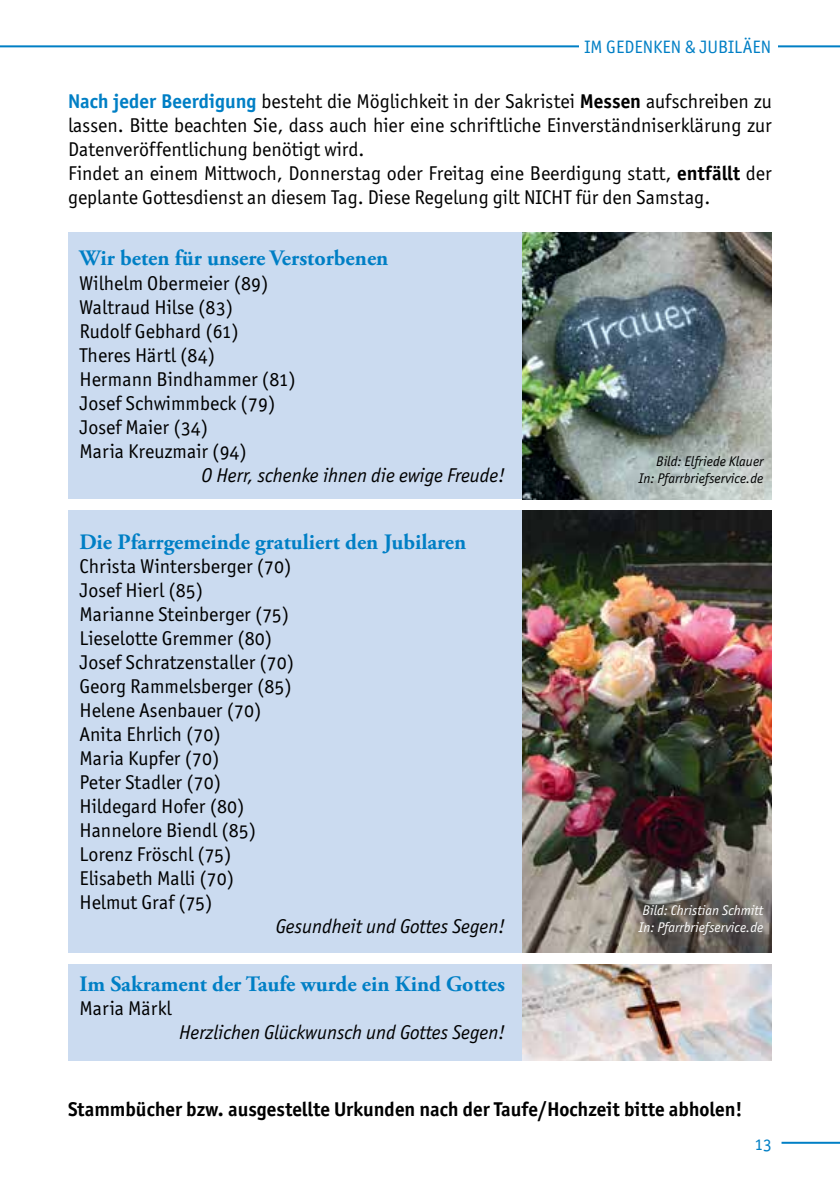
<style>
.page{position:relative;width:840px;height:1191px;background:#fff}
.page>*{position:absolute;margin:0;border:0;box-sizing:border-box;transform-origin:0 0}
.t1{font:700 22px "Adobe Garamond Pro";color:#007fc5}
.t2{font:20px/24px "Officina San ITC Book OS";color:#000}
.t3{font:20px "Officina San ITC Book Ital OS";color:#000}
.t4{font:700 20px "Officina San ITC";color:#000}
.t5{font:18px "Officina San ITC Book OS";color:#007fc5}
.t6{font:14px/16.8px "Officina San ITC Book Ital OS";color:#fff}
.t7{font:14px/16.8px "Officina San ITC Book Ital OS";color:#000;text-align:right}
.s1{font-family:"Officina San ITC";font-weight:700;color:#007fc5}
.s2{font-family:"Officina San ITC";font-weight:700}
</style>
<div class="page">
<hr style="left:781px;top:1141px;width:58px;height:2px;background:#007fc5">
<hr style="left:0;top:45px;width:839px;height:2px;background:#007fc5">
<div style="left:68px;top:510px;width:703px;height:442px;background:#cbdbf0"></div>
<img style="left:522px;top:510px;width:249px;height:442px">
<div style="left:68px;top:232px;width:703px;height:267px;background:#cbdbf0"></div>
<img style="left:522px;top:232px;width:249px;height:267px">
<div style="left:578px;top:40px;width:199px;height:25px;background:#fff"></div>
<div style="left:68px;top:964px;width:703px;height:96px;background:#cbdbf0"></div>
<img style="left:522px;top:964px;width:249px;height:96px">
<p class="t5" style="left:584px;top:36px;width:185px">Im Gedenken &amp; Ju biläen</p>
<p class="t2" style="left:68px;top:89px;width:705px"><span class="s1">Nach jeder Beerdigung</span> besteht die Möglichkeit in der Sakristei <span class="s2">Messen</span> aufschreiben zu lassen. Bitte beachten Sie, dass auch hier eine schriftliche Einverständniserklärung zur Datenveröffentlichung benötigt wird.<br>Findet an einem Mittwoch, Donnerstag oder Freitag eine Beerdigung statt, <span class="s2">entfällt</span> der geplante Gottesdienst an diesem Tag. Diese Regelung gilt NICHT für den Samstag.</p>
<p class="t1" style="left:79px;top:246px;width:310px">Wir beten für unsere Verstorbenen</p>
<p class="t2" style="left:79px;top:271px;width:218px">Wilhelm Obermeier (89)<br>Waltraud Hilse (83)<br>Rudolf Gebhard (61)<br>Theres Härtl (84)<br>Hermann Bindhammer (81)<br>Josef Schwimmbeck (79)<br>Josef Maier (34)<br>Maria Kreuzmair (94)</p>
<p class="t3" style="left:201px;top:463px;width:305px">O Herr, schenke ihnen die ewige Freude!</p>
<p class="t7" style="left:638px;top:453px;width:126px">Bild: Elfriede Klauer<br>In: Pfarrbriefservice.de</p>
<p class="t1" style="left:79px;top:529px;width:388px">Die Pfarrgemeinde gratuliert den Jubilaren</p>
<p class="t2" style="left:79px;top:554px;width:216px">Christa Wintersberger (70)<br>Josef Hierl (85)<br>Marianne Steinberger (75)<br>Lieselotte Gremmer (80)<br>Josef Schratzenstaller (70)<br>Georg Rammelsberger (85)<br>Helene Asenbauer (70)<br>Anita Ehrlich (70)<br>Maria Kupfer (70)<br>Peter Stadler (70)<br>Hildegard Hofer (80)<br>Hannelore Biendl (85)<br>Lorenz Fröschl (75)<br>Elisabeth Malli (70)<br>Helmut Graf (75)</p>
<p class="t3" style="left:275px;top:915px;width:231px">Gesundheit und Gottes Segen!</p>
<p class="t1" style="left:79px;top:971px;width:427px">Im Sakrament der Taufe wurde ein Kind Gottes</p>
<p class="t2" style="left:79px;top:996px;width:94px">Maria Märkl</p>
<p class="t3" style="left:179px;top:1021px;width:327px">Herzlichen Glückwunsch und Gottes Segen!</p>
<p class="t6" style="left:638px;top:901px;width:126px">Bild: Christian Schmitt<br>In: Pfarrbriefservice.de</p>
<p class="t4" style="left:68px;top:1096px;width:675px">Stammbücher bzw. ausgestellte Urkunden nach der Taufe/Hochzeit bitte abholen!</p>
<p class="t5" style="left:753px;top:1133px;width:19px">13</p>
</div>
